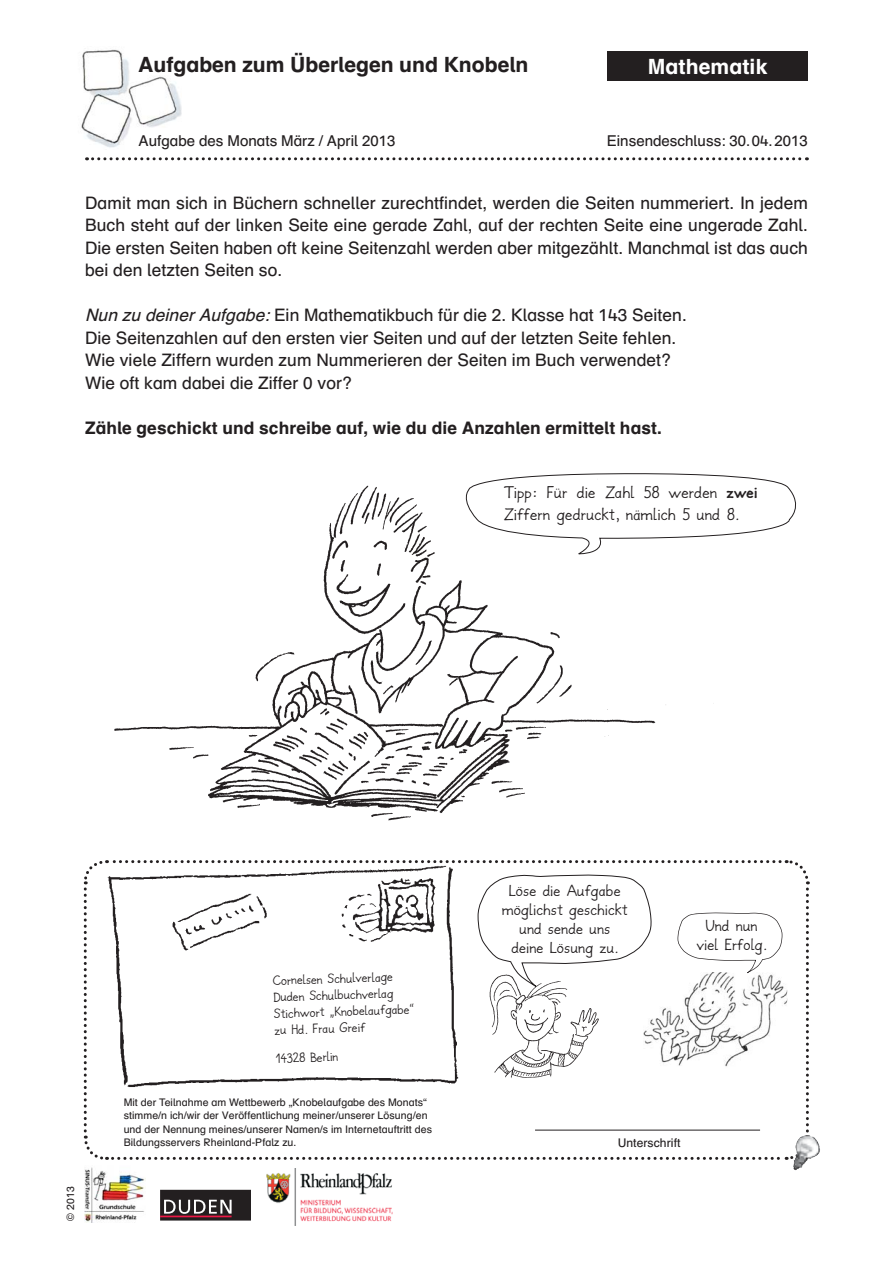
<style>
.page{position:relative;width:893px;height:1263px;background:#fff}
.page>*{position:absolute;margin:0;border:0;box-sizing:border-box;transform-origin:0 0}
.t1{font:700 21px "Schulbuch Paetec";color:#231f20}
.t2{font:700 21px "Schulbuch Paetec";letter-spacing:.005em;color:#fff}
.t3{font:17.25px/22.5px "Schulbuch Paetec";letter-spacing:.005em;color:#231f20;text-align:justify}
.t4{font:700 17.25px "Schulbuch Paetec";letter-spacing:.005em;color:#231f20}
.t5{font:17.25px/22.5px "Funkey";letter-spacing:.005em;color:#231f20}
.t6{font:16.35px/19px "Funkey";letter-spacing:.005em;color:#231f20;text-align:center}
.t7{font:15px "Schulbuch Paetec";color:#231f20}
.t8{font:13.5px/16.5px "Funkey";color:#231f20}
.t9{font:12px "Schulbuch Paetec";letter-spacing:.005em;color:#231f20}
.t10{font:10.5px/13.5px "Schulbuch Paetec";letter-spacing:.005em;color:#231f20}
.s1{font-style:italic}
.s2{font-weight:700}
</style>
<div class="page">
<img style="left:793px;top:1136px;width:27px;height:34px">
<svg style="left:83px;top:860px;width:727px;height:301px"></svg>
<img style="left:101px;top:866px;width:365px;height:231px">
<div style="left:160px;top:1190px;width:90px;height:30px;background:#231f20"></div>
<hr style="left:160px;top:1215px;width:72px;height:2px;background:#ed1846">
<svg style="left:164px;top:1200px;width:68px;height:14px"></svg>
<img style="left:85px;top:1167px;width:60px;height:56px">
<img style="left:266px;top:1169px;width:127px;height:56px">
<hr style="left:535px;top:1130px;width:225px;height:1px;background:#231f20">
<img style="left:81px;top:49px;width:101px;height:99px">
<div style="left:607px;top:51px;width:201px;height:30px;background:#231f20"></div>
<svg style="left:87px;top:157px;width:720px;height:3px"></svg>
<svg style="left:750px;top:477px;width:47px;height:56px"></svg>
<img style="left:114px;top:473px;width:636px;height:348px">
<p class="t1" style="left:138px;top:54px;width:392px">Aufgaben zum Überlegen und Knobeln</p>
<p class="t2" style="left:648px;top:57px;width:121px">Mathematik</p>
<p class="t7" style="left:139px;top:133px;width:258px">Aufgabe des Monats März / April 2013</p>
<p class="t7" style="left:607px;top:133px;width:203px">Einsendeschluss: 30.04.2013</p>
<p class="t3" style="left:85px;top:192px;width:724px">Damit man sich in Büchern schneller zurechtfindet, werden die Seiten nummeriert. In jedem Buch steht auf der linken Seite eine gerade Zahl, auf der rechten Seite eine ungerade Zahl.<br>Die ersten Seiten haben oft keine Seitenzahl werden aber mitgezählt. Manchmal ist das auch bei den letzten Seiten so.</p>
<p class="t3" style="left:85px;top:305px;width:603px;text-align:left"><span class="s1">Nun zu deinerAufgabe:</span>Ein Mathematikbuch für die 2. Klasse hat 143 Seiten.<br>Die Seitenzahlen auf den ersten vier Seiten und auf der letzten Seite fehlen.<br>Wie viele Ziffern wurden zum Nummerieren der Seiten im Buch verwendet?<br>Wie oft kam dabei die Ziffer 0 vor?</p>
<p class="t4" style="left:85px;top:419px;width:578px">Zähle geschickt und schreibe auf, wie du die Anzahlen ermittelt hast.</p>
<p class="t5" style="left:504px;top:483px;width:255px">Tipp: Für die Zahl 58 werden <span class="s2">zwei<br></span>Ziffern gedruckt, nämlich 5 und 8.</p>
<p class="t10" style="left:64px;top:1220px;width:36px;rotate:-90deg">© 2013</p>
<p class="t8" style="left:273px;top:974px;width:142px;rotate:-2deg">Cornelsen Schulverlage<br>Duden Schulbuchverlag<br>Stichwort „Knobelaufgabe“ zu Hd. Frau Greif</p>
<p class="t8" style="left:275px;top:1052px;width:64px;rotate:-2deg">14328 Berlin</p>
<p class="t10" style="left:124px;top:1096px;width:310px">Mit der Teilnahme am Wettbewerb „Knobelaufgabe des Monats“ stimme/n ich/wir der Veröffentlichung meiner/unserer Lösung/en und der Nennung meines/unserer Namen/s im Internetauftritt des Bildungsservers Rheinland-Pfalz zu.</p>
<p class="t6" style="left:502px;top:883px;width:127px">Löse die Aufgabe möglichst geschickt und sende uns deine Lösung zu.</p>
<p class="t6" style="left:697px;top:919px;width:72px">Und nun viel Erfolg.</p>
<p class="t9" style="left:618px;top:1137px;width:64px">Unterschrift</p>
</div>
